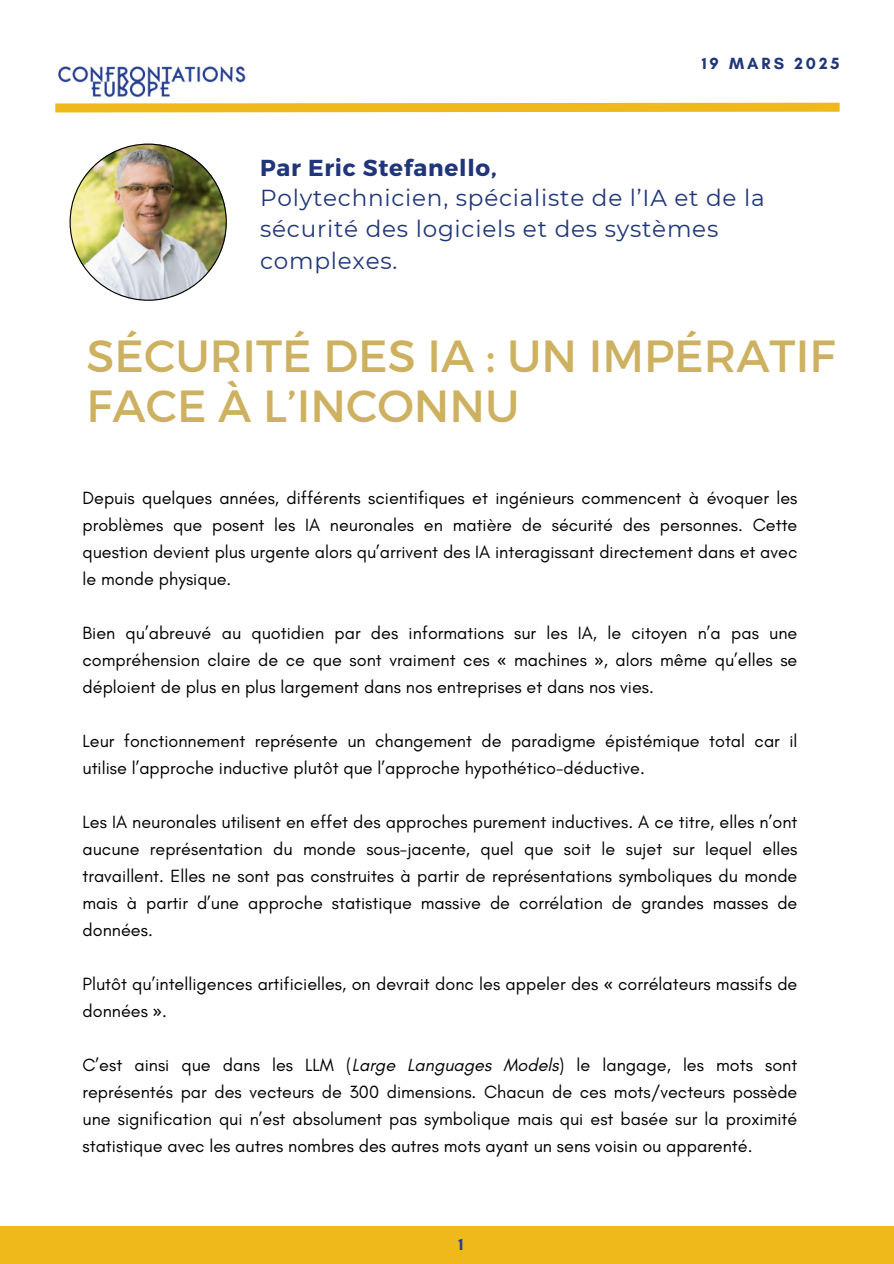
<style>
.page{position:relative;width:894px;height:1264px;background:#fff}
.page>*{position:absolute;margin:0;border:0;box-sizing:border-box;transform-origin:0 0}
.t1{font:45px/50.7px "Montserrat";color:#cdb161}
.t2{font:23.1px/31.5px "Montserrat";letter-spacing:.035em;color:#203679}
.t3{font:700 23.1px "Montserrat";letter-spacing:.035em;color:#203679}
.t4{font:18px/27px "Glacial Indifference";color:#000;text-align:justify}
.t5{font:700 16.5px "Glacial Indifference";letter-spacing:.185em;color:#203679}
.t6{font:700 16.5px "Glacial Indifference";color:#303a99}
.s1{font-family:"Noto Sans"}
.s2{font-style:italic}
</style>
<div class="page">
<svg style="left:260px;top:102px;width:580px;height:11px;background:#f1c545"></svg>
<img style="left:55px;top:66px;width:205px;height:47px">
<div style="left:0;top:1226px;width:893px;height:37px;background:#efb91c"></div>
<img style="left:70px;top:144px;width:157px;height:157px">
<p class="t5" style="left:701px;top:53px;width:139px">19 MARS 2025</p>
<p class="t3" style="left:260px;top:154px;width:238px">Par Eric Stefanello,</p>
<p class="t2" style="left:260px;top:181px;width:506px">Polytechnicien, spécialiste de l’IA et de la sécurité des logiciels et des systèmes complexes.</p>
<h1 class="t1" style="left:87px;top:330px;width:750px">SÉCURITÉ DES IA : UN IMPÉRATIF<br>FACE À L’INCONNU</h1>
<p class="t4" style="left:82px;top:485px;width:716px">Depuis quelques années, différents scientifiques et ingénieurs commencent à évoquer les problèmes que posent les IA neuronales en matière de sécurité des personnes. Cette question devient plus urgente alors qu’arrivent des IA interagissant directement dans et avec le monde physique.</p>
<p class="t4" style="left:82px;top:620px;width:716px">Bien qu’abreuvé au quotidien par des informations sur les IA, le citoyen n’a pas une compréhension claire de ce que sont vraiment ces <span class="s1">«</span> machines <span class="s1">»</span>, alors même qu’elles se déploient de plus en plus largement dans nos entreprises et dans nos vies.</p>
<p class="t4" style="left:82px;top:728px;width:716px">Leur fonctionnement représente un changement de paradigme épistémique total car il utilise l’approche inductive plutôt que l’approche hypothético-déductive.</p>
<p class="t4" style="left:82px;top:809px;width:716px">Les IA neuronales utilisent en effet des approches purement inductives. A ce titre, elles n’ont aucune représentation du monde sous-jacente, quel que soit le sujet sur lequel elles travaillent. Elles ne sont pas construites à partir de représentations symboliques du monde mais à partir d’une approche statistique massive de corrélation de grandes masses de données.</p>
<p class="t4" style="left:82px;top:971px;width:716px">Plutôt qu’intelligences artificielles, on devrait donc les appeler des <span class="s1">«</span> corrélateurs massifs de données <span class="s1">»</span>.</p>
<p class="t4" style="left:82px;top:1052px;width:716px">C’est ainsi que dans les LLM (<span class="s2">Large Languages Models</span>) le langage, les mots sont représentés par des vecteurs de 300 dimensions. Chacun de ces mots/vecteurs possède une signification qui n’est absolument pas symbolique mais qui est basée sur la proximité statistique avec les autres nombres des autres mots ayant un sens voisin ou apparenté.</p>
<p class="t6" style="left:458px;top:1234px;width:6px">1</p>
</div>
